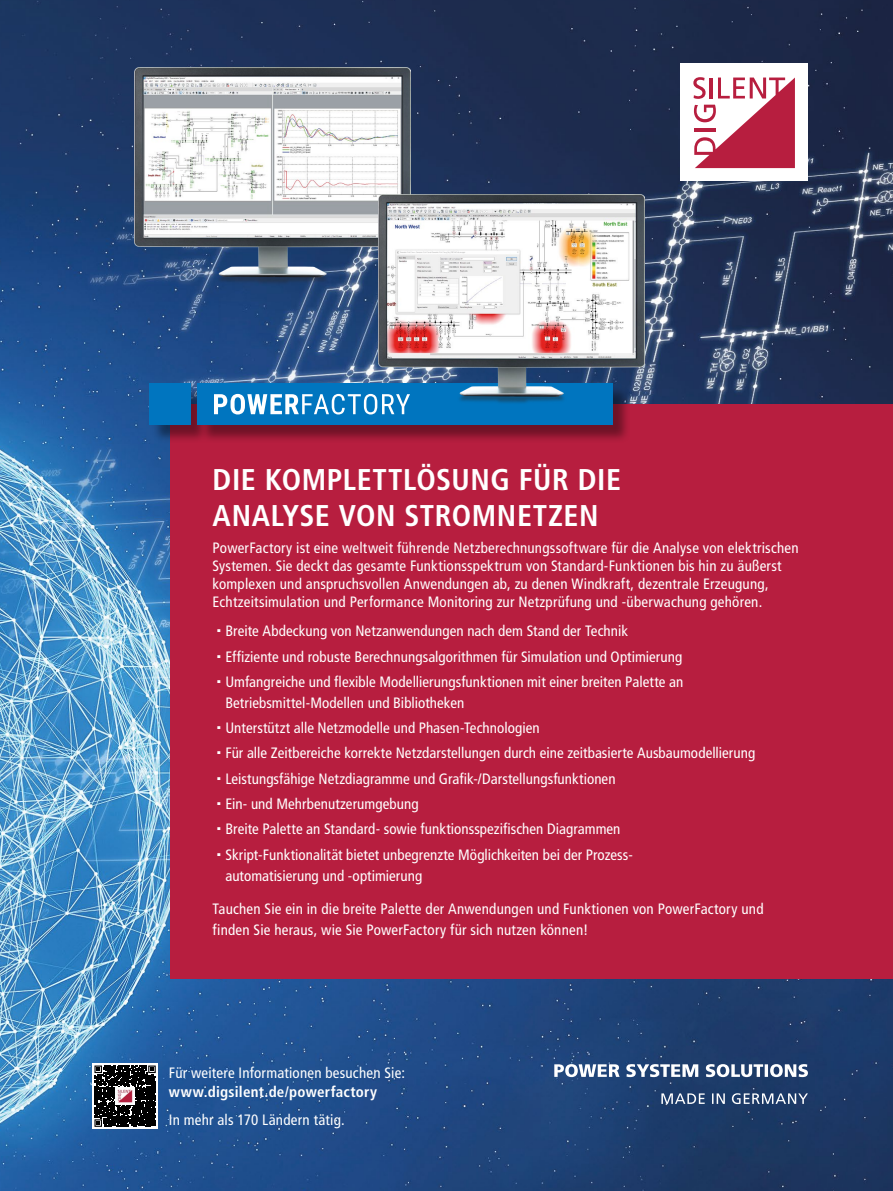
<style>
.page{position:relative;width:893px;height:1191px;background:#fff}
.page>*{position:absolute;margin:0;border:0;box-sizing:border-box;transform-origin:0 0}
.t1{font:700 condensed 30px/36px "Frutiger LT Std";letter-spacing:.02em;color:#fff}
.t2{font:condensed 15px/25.2px "Frutiger LT Std";letter-spacing:.01em;color:#fff}
.t3{font:700 condensed 15px "Frutiger LT Std";letter-spacing:.02em;color:#fff}
</style>
<div class="page">
<img style="left:0;top:0;width:893px;height:1191px">
<div style="left:170px;top:404px;width:723px;height:574px;background:#b71e3f"></div>
<svg style="left:554px;top:1064px;width:254px;height:13px"></svg>
<svg style="left:661px;top:1093px;width:147px;height:11px;background:#637797"></svg>
<div style="left:92px;top:1063px;width:66px;height:66px;background:#fff"></div>
<svg style="left:94px;top:1065px;width:62px;height:61px;background:#232323"></svg>
<img style="left:116px;top:1087px;width:18px;height:17px">
<div style="left:152px;top:386px;width:479px;height:58px;background:#000;opacity:.4"></div>
<div style="left:149px;top:383px;width:42px;height:42px;background:#0075bf"></div>
<div style="left:197px;top:383px;width:415px;height:42px;background:#0075bf"></div>
<svg style="left:214px;top:394px;width:191px;height:20px"></svg>
<div style="left:680px;top:64px;width:128px;height:117px;background:#fff"></div>
<svg style="left:693px;top:77px;width:102px;height:91px"></svg>
<img style="left:135px;top:68px;width:275px;height:219px">
<img style="left:379px;top:194px;width:266px;height:212px">
<h1 class="t1" style="left:213px;top:462px;width:410px">DIE KOMPLETTLÖSUNG FÜR DIE<br>ANALYSE VON STROMNETZEN</h1>
<p class="t2" style="left:213px;top:539px;width:587px;line-height:18px">PowerFactory ist eine weltweit führende Netzberechnungssoftware für die Analyse von elektrischen Systemen. Sie deckt das gesamte Funktionsspektrum von Standard-Funktionen bis hin zu äußerst komplexen und anspruchsvollen Anwendungen ab, zu denen Windkraft, dezentrale Erzeugung, Echtzeitsimulation und Performance Monitoring zur Netzprüfung und -überwachung gehören.</p>
<p class="t2" style="left:225px;top:619px;width:459px">Breite Abdeckung von Netzanwendungen nach dem Stand der Technik<br>Effiziente und robuste Berechnungsalgorithmen für Simulation und Optimierung<br>Umfangreiche und flexible Modellierungsfunktionen mit einer breiten Palette an</p>
<p class="t2" style="left:225px;top:690px;width:531px">Betriebsmittel-Modellen und Bibliotheken<br>Unterstützt alle Netzmodelle und Phasen-Technologien<br>Für alle Zeitbereiche korrekte Netzdarstellungen durch eine zeitbasierte Ausbaumodellierung Leistungsfähige Netzdiagramme und Grafik-/Darstellungsfunktionen<br>Ein- und Mehrbenutzerumgebung<br>Breite Palette an Standard- sowie funktionsspezifischen Diagrammen<br>Skript-Funktionalität bietet unbegrenzte Möglichkeiten bei der Prozess-</p>
<p class="t2" style="left:225px;top:862px;width:198px">automatisierung und -optimierung</p>
<p class="t2" style="left:213px;top:898px;width:552px;line-height:21px">Tauchen Sie ein in die breite Palette der Anwendungen und Funktionen von PowerFactory und finden Sie heraus, wie Sie PowerFactory für sich nutzen können!</p>
<p class="t2" style="left:169px;top:1060px;width:238px">Für weitere Informationen besuchen Sie:</p>
<p class="t3" style="left:169px;top:1083px;width:210px">www.digsilent.de/powerfactory</p>
<p class="t2" style="left:169px;top:1107px;width:177px">In mehr als 170 Ländern tätig.</p>
</div>
